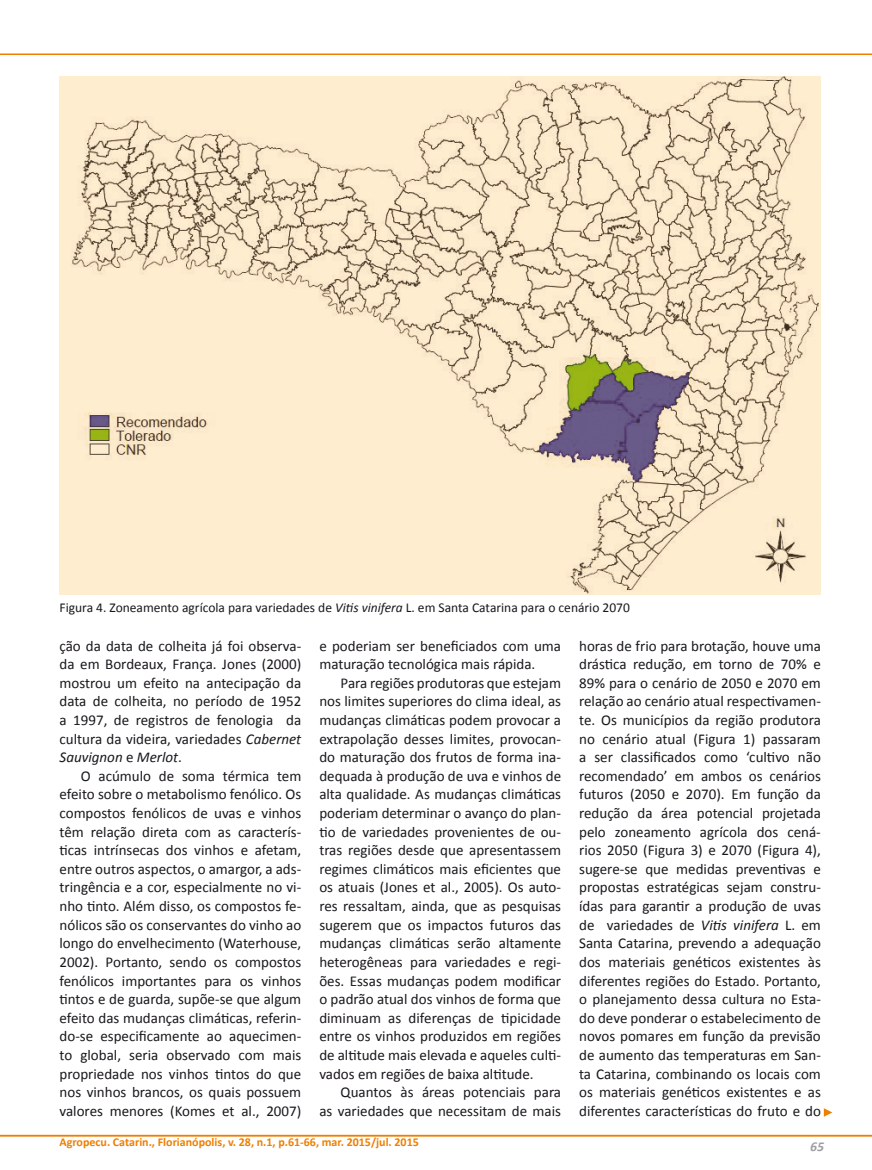
<style>
.page{position:relative;width:872px;height:1170px;background:#fff}
.page>*{position:absolute;margin:0;border:0;box-sizing:border-box;transform-origin:0 0}
.t1{font:15px/18.6px "Calibri";color:#1a171c;text-align:justify}
.t2{font:13.5px "Calibri";color:#1a171c}
.t3{font:italic 700 13.5px "Calibri";color:#9c9e9f}
.t4{font:700 12px "Calibri";color:#ee7f00}
.s1{font-style:italic}
</style>
<div class="page">
<hr style="left:0;top:53px;width:872px;height:2px;background:#ee7f00">
<hr style="left:0;top:1134px;width:872px;height:2px;background:#ee7f00">
<img style="left:60px;top:77px;width:761px;height:517px">
<svg style="left:824px;top:1108px;width:8px;height:8px"></svg>
<p class="t2" style="left:60px;top:598px;width:572px">Figura 4. Zoneamento agrícola para variedades de <span class="s1">Vitis vinifera</span> L. em Santa Catarina para o cenário 2070</p>
<p class="t1" style="left:60px;top:635px;width:243px">ção da data de colheita já foi observa&shy;da em Bordeaux, França. Jones (2000) mostrou um efeito na antecipação da data de colheita, no período de 1952 a 1997, de registros de fenologia da cultura da videira, variedades <span class="s1">Cabernet Sauvignon</span> e <span class="s1">Merlot</span>.</p>
<p class="t1" style="left:60px;top:766px;width:243px;text-indent:21px">O acúmulo de soma térmica tem efeito sobre o metabolismo fenólico. Os compostos fenólicos de uvas e vinhos têm relação direta com as caracterís&shy;ticas intrínsecas dos vinhos e afetam, entre outros aspectos, o amargor, a ads&shy;tringência e a cor, especialmente no vi&shy;nho tinto. Além disso, os compostos fe&shy;nólicos são os conservantes do vinho ao longo do envelhecimento (Waterhouse, 2002). Portanto, sendo os compostos fenólicos importantes para os vinhos tintos e de guarda, supõe-se que algum efeito das mudanças climáticas, referin&shy;do-se especificamente ao aquecimen&shy;to global, seria observado com mais propriedade nos vinhos tintos do que nos vinhos brancos, os quais possuem valores menores (Komes et al., 2007)</p>
<p class="t1" style="left:579px;top:635px;width:243px">horas de frio para brotação, houve uma drástica redução, em torno de 70% e 89% para o cenário de 2050 e 2070 em relação ao cenário atual respectivamen&shy;te. Os municípios da região produtora no cenário atual (Figura 1) passaram a ser classificados como ‘cultivo não recomendado’ em ambos os cenários futuros (2050 e 2070). Em função da redução da área potencial projetada pelo zoneamento agrícola dos cená&shy;rios 2050 (Figura 3) e 2070 (Figura 4), sugere-se que medidas preventivas e propostas estratégicas sejam constru&shy;ídas para garantir a produção de uvas de variedades de <span class="s1">Vitis vinifera</span> L. em Santa Catarina, prevendo a adequação dos materiais genéticos existentes às diferentes regiões do Estado. Portanto, o planejamento dessa cultura no Esta&shy;do deve ponderar o estabelecimento de novos pomares em função da previsão de aumento das temperaturas em San&shy;ta Catarina, combinando os locais com os materiais genéticos existentes e as diferentes características do fruto e do</p>
<p class="t1" style="left:319px;top:635px;width:243px">e poderiam ser beneficiados com uma maturação tecnológica mais rápida.</p>
<p class="t1" style="left:319px;top:673px;width:243px;text-indent:21px">Para regiões produtoras que estejam nos limites superiores do clima ideal, as mudanças climáticas podem provocar a extrapolação desses limites, provocan&shy;do maturação dos frutos de forma ina&shy;dequada à produção de uva e vinhos de alta qualidade. As mudanças climáticas poderiam determinar o avanço do plan&shy;tio de variedades provenientes de ou&shy;tras regiões desde que apresentassem regimes climáticos mais eficientes que os atuais (Jones et al., 2005). Os auto&shy;res ressaltam, ainda, que as pesquisas sugerem que os impactos futuros das mudanças climáticas serão altamente heterogêneas para variedades e regi&shy;ões. Essas mudanças podem modificar o padrão atual dos vinhos de forma que diminuam as diferenças de tipicidade entre os vinhos produzidos em regiões de altitude mais elevada e aqueles culti&shy;vados em regiões de baixa altitude.</p>
<p class="t1" style="left:319px;top:1082px;width:243px;text-align:right">Quantos às áreas potenciais para<br>as variedades que necessitam de mais</p>
<p class="t4" style="left:60px;top:1133px;width:361px">Agropecu. Catarin., Florianópolis, v. 28, n.1, p.61-66, mar. 2015/jul. 2015</p>
<p class="t3" style="left:810px;top:1137px;width:16px">65</p>
</div>
